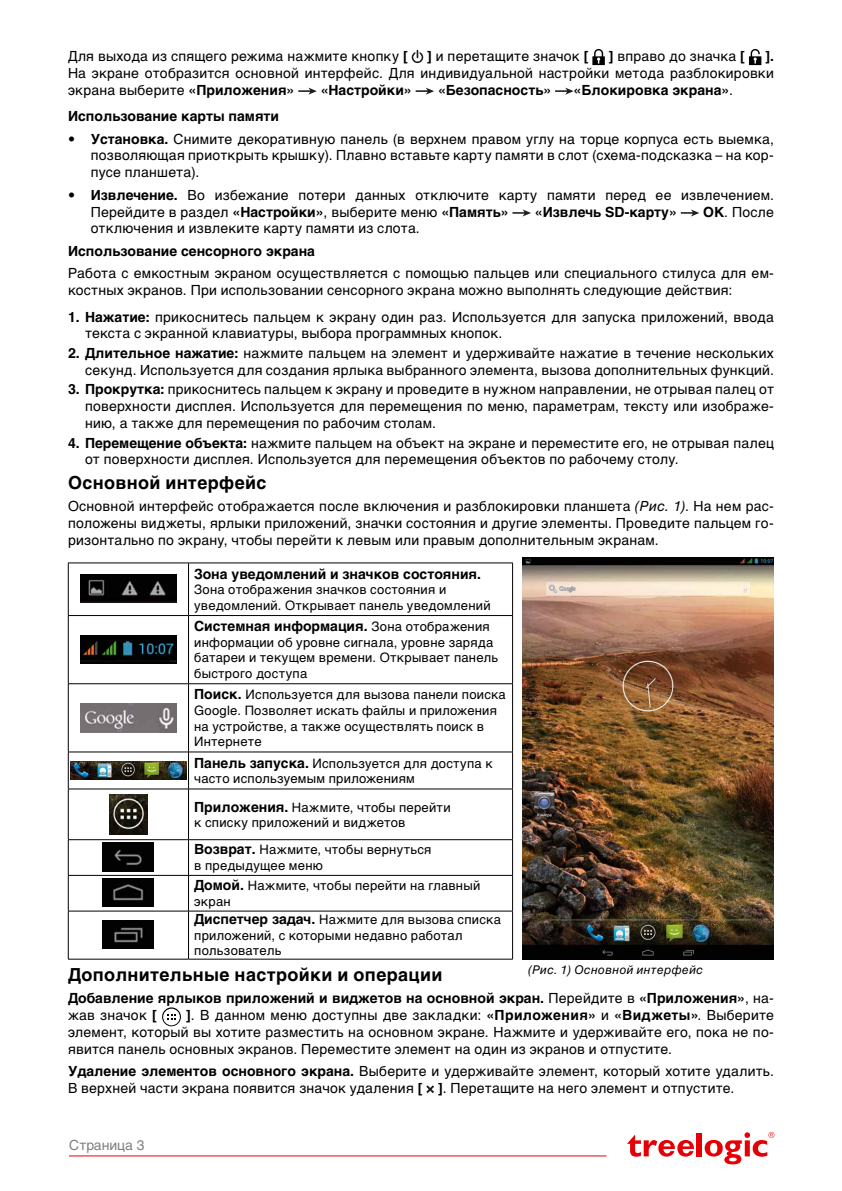
<style>
.page{position:relative;width:842px;height:1191px;background:#fff}
.page>*{position:absolute;margin:0;border:0;box-sizing:border-box;transform-origin:0 0}
.t1{font:700 18px "Helvetica C";letter-spacing:.02em;color:#000}
.t2{font:14px/16.8px "Helvetica C";letter-spacing:.015em;color:#000}
.t3{font:700 14px/16.8px "Helvetica C";color:#000}
.t4{font:14px "Helvetica C";color:#818084}
.t5{font:13px/15.6px "Helvetica C";letter-spacing:.02em;color:#000}
.t6{font:italic 12px "Helvetica C";letter-spacing:.035em;color:#000}
.s1{font-weight:700}
.s2{font-weight:400}
.s3{font-style:italic}
.s4{font-weight:400;font-size:13px}
.s5{font-weight:700;font-size:14px}
</style>
<div class="page">
<div style="left:697px;top:1132px;width:5px;height:24px;background:#e60005"></div>
<svg style="left:705px;top:1132px;width:69px;height:32px"></svg>
<svg style="left:627px;top:1134px;width:67px;height:22px"></svg>
<hr style="left:69px;top:1155px;width:537px;height:1px;background:#e60005">
<svg style="left:412px;top:50px;width:11px;height:13px"></svg>
<svg style="left:592px;top:49px;width:13px;height:16px"></svg>
<svg style="left:749px;top:49px;width:12px;height:16px"></svg>
<svg style="left:298px;top:88px;width:19px;height:7px"></svg>
<svg style="left:416px;top:88px;width:18px;height:7px"></svg>
<svg style="left:555px;top:88px;width:19px;height:7px"></svg>
<svg style="left:512px;top:209px;width:19px;height:7px"></svg>
<svg style="left:681px;top:209px;width:18px;height:7px"></svg>
<svg style="left:69px;top:563px;width:119px;height:386px"></svg>
<svg style="left:189px;top:563px;width:323px;height:349px"></svg>
<hr style="left:68px;top:562px;width:121px;height:1px;background:#000">
<hr style="left:68px;top:563px;width:1px;height:52px;background:#000">
<hr style="left:189px;top:562px;width:324px;height:1px;background:#000">
<hr style="left:188px;top:563px;width:1px;height:52px;background:#000">
<hr style="left:512px;top:563px;width:1px;height:52px;background:#000">
<hr style="left:68px;top:615px;width:121px;height:1px;background:#000">
<hr style="left:68px;top:616px;width:1px;height:67px;background:#000">
<hr style="left:189px;top:615px;width:324px;height:1px;background:#000">
<hr style="left:188px;top:616px;width:1px;height:67px;background:#000">
<hr style="left:512px;top:616px;width:1px;height:67px;background:#000">
<hr style="left:68px;top:683px;width:121px;height:1px;background:#000">
<hr style="left:68px;top:684px;width:1px;height:67px;background:#000">
<hr style="left:189px;top:683px;width:324px;height:1px;background:#000">
<hr style="left:188px;top:684px;width:1px;height:67px;background:#000">
<hr style="left:512px;top:684px;width:1px;height:67px;background:#000">
<hr style="left:68px;top:751px;width:121px;height:1px;background:#000">
<hr style="left:68px;top:752px;width:1px;height:36px;background:#000">
<hr style="left:189px;top:751px;width:324px;height:1px;background:#000">
<hr style="left:188px;top:752px;width:1px;height:36px;background:#000">
<hr style="left:512px;top:752px;width:1px;height:36px;background:#000">
<hr style="left:68px;top:788px;width:121px;height:1px;background:#000">
<hr style="left:68px;top:789px;width:1px;height:50px;background:#000">
<hr style="left:189px;top:788px;width:324px;height:1px;background:#000">
<hr style="left:188px;top:789px;width:1px;height:50px;background:#000">
<hr style="left:512px;top:789px;width:1px;height:50px;background:#000">
<hr style="left:68px;top:839px;width:121px;height:1px;background:#000">
<hr style="left:68px;top:840px;width:1px;height:35px;background:#000">
<hr style="left:189px;top:839px;width:324px;height:1px;background:#000">
<hr style="left:188px;top:840px;width:1px;height:35px;background:#000">
<hr style="left:512px;top:840px;width:1px;height:35px;background:#000">
<hr style="left:68px;top:875px;width:121px;height:1px;background:#000">
<hr style="left:68px;top:875px;width:1px;height:35px;background:#000">
<hr style="left:189px;top:875px;width:324px;height:1px;background:#000">
<hr style="left:188px;top:875px;width:1px;height:35px;background:#000">
<hr style="left:512px;top:875px;width:1px;height:35px;background:#000">
<hr style="left:68px;top:910px;width:121px;height:1px;background:#000">
<hr style="left:68px;top:911px;width:1px;height:48px;background:#000">
<hr style="left:189px;top:910px;width:324px;height:1px;background:#000">
<hr style="left:188px;top:911px;width:1px;height:48px;background:#000">
<hr style="left:512px;top:911px;width:1px;height:48px;background:#000">
<hr style="left:68px;top:958px;width:121px;height:1px;background:#000">
<hr style="left:189px;top:958px;width:324px;height:1px;background:#000">
<img style="left:80px;top:574px;width:96px;height:29px">
<img style="left:80px;top:635px;width:96px;height:29px">
<img style="left:80px;top:703px;width:96px;height:29px">
<img style="left:71px;top:761px;width:115px;height:18px">
<img style="left:110px;top:794px;width:37px;height:40px">
<img style="left:103px;top:842px;width:51px;height:29px">
<img style="left:103px;top:878px;width:51px;height:28px">
<img style="left:103px;top:920px;width:51px;height:28px">
<svg style="left:162px;top:1007px;width:19px;height:19px"></svg>
<svg style="left:426px;top:1085px;width:8px;height:8px"></svg>
<img style="left:523px;top:557px;width:251px;height:402px">
<p class="t2" style="left:68px;top:48px;width:341px">Для выхода из спящего режима нажмите кнопку <span class="s1">[</span></p>
<p class="t2" style="left:427px;top:48px;width:163px"><span class="s1">]</span> и перетащите значок <span class="s1">[</span></p>
<p class="t2" style="left:609px;top:48px;width:138px"><span class="s1">]</span> вправо до значка <span class="s1">[</span></p>
<p class="t3" style="left:765px;top:48px;width:10px">].</p>
<p class="t2" style="left:68px;top:65px;width:707px">На экране отобразится основной интерфейс. Для индивидуальной настройки метода разблокировки экрана выберите <span class="s1">«Приложения»</span></p>
<p class="t3" style="left:321px;top:81px;width:93px">«Настройки»</p>
<p class="t3" style="left:438px;top:81px;width:115px">«Безопасность»</p>
<p class="t3" style="left:574px;top:81px;width:161px">«Блокировка экрана»<span class="s2">.</span></p>
<p class="t3" style="left:68px;top:108px;width:213px">Использование карты памяти</p>
<p class="t2" style="left:91px;top:130px;width:685px;text-align:justify;text-indent:-23px">• <span class="s1">Установка.</span> Снимите декоративную панель (в верхнем правом углу на торце корпуса есть выемка, позволяющая приоткрыть крышку). Плавно вставьте карту памяти в слот (схема-подсказка – на кор&shy;пусе планшета).</p>
<p class="t2" style="left:91px;top:186px;width:685px;text-indent:-23px">• <span class="s1">Извлечение.</span> Во избежание потери данных отключите карту памяти перед ее извлечением.<br>Перейдите в раздел <span class="s1">«Настройки»</span>, выберите меню <span class="s1">«Память»</span></p>
<p class="t3" style="left:535px;top:203px;width:143px">«Извлечь SD-карту»</p>
<p class="t2" style="left:703px;top:203px;width:72px"><span class="s1">ОК</span>. После</p>
<p class="t2" style="left:91px;top:220px;width:331px">отключения и извлеките карту памяти из слота.</p>
<p class="t3" style="left:68px;top:242px;width:248px">Использование сенсорного экрана</p>
<p class="t2" style="left:68px;top:265px;width:707px">Работа с емкостным экраном осуществляется с помощью пальцев или специального стилуса для ем&shy;костных экранов. При использовании сенсорного экрана можно выполнять следующие действия:</p>
<p class="t2" style="left:85px;top:308px;width:690px;text-indent:-17px"><span class="s1">1. Нажатие:</span> прикоснитесь пальцем к экрану один раз. Используется для запуска приложений, ввода текста с экранной клавиатуры, выбора программных кнопок.</p>
<p class="t2" style="left:68px;top:345px;width:707px;text-align:right"><span class="s1">2. Длительное нажатие:</span> нажмите пальцем на элемент и удерживайте нажатие в течение нескольких секунд. Используется для создания ярлыка выбранного элемента, вызова дополнительных функций.</p>
<p class="t2" style="left:85px;top:381px;width:690px;text-align:justify;text-indent:-17px"><span class="s1">3. Прокрутка:</span> прикоснитесь пальцем к экрану и проведите в нужном направлении, не отрывая палец от поверхности дисплея. Используется для перемещения по меню, параметрам, тексту или изображе&shy;нию, а также для перемещения по рабочим столам.</p>
<p class="t2" style="left:85px;top:434px;width:690px;text-indent:-17px"><span class="s1">4. Перемещение объекта:</span> нажмите пальцем на объект на экране и переместите его, не отрывая палец от поверхности дисплея. Используется для перемещения объектов по рабочему столу.</p>
<p class="t1" style="left:68px;top:472px;width:200px">Основной интерфейс</p>
<p class="t2" style="left:68px;top:498px;width:707px;text-align:justify">Основной интерфейс отображается после включения и разблокировки планшета <span class="s3">(Рис. 1)</span>. На нем рас&shy;положены виджеты, ярлыки приложений, значки состояния и другие элементы. Проведите пальцем го&shy;ризонтально по экрану, чтобы перейти к левым или правым дополнительным экранам.</p>
<p class="t3" style="left:194px;top:565px;width:288px">Зона уведомлений и значков состояния.</p>
<p class="t5" style="left:194px;top:582px;width:298px">Зона отображения значков состояния и уведомлений. Открывает панель уведомлений</p>
<p class="t3" style="left:194px;top:618px;width:297px">Системная информация. <span class="s4">Зона отображения</span></p>
<p class="t5" style="left:194px;top:634px;width:305px">информации об уровне сигнала, уровне заряда батареи и текущем времени. Открывает панель быстрого доступа</p>
<p class="t5" style="left:194px;top:687px;width:313px"><span class="s5">Поиск.</span> Используется для вызова панели поиска Google. Позволяет искать файлы и приложения на устройстве, а также осуществлять поиск в Интернете</p>
<p class="t5" style="left:194px;top:755px;width:300px"><span class="s5">Панель запуска.</span> Используется для доступа к часто используемым приложениям</p>
<p class="t5" style="left:194px;top:799px;width:258px"><span class="s5">Приложения.</span> Нажмите, чтобы перейти к списку приложений и виджетов</p>
<p class="t5" style="left:194px;top:842px;width:239px"><span class="s5">Возврат.</span> Нажмите, чтобы вернуться в предыдущее меню</p>
<p class="t5" style="left:194px;top:877px;width:288px"><span class="s5">Домой.</span> Нажмите, чтобы перейти на главный экран</p>
<p class="t5" style="left:194px;top:911px;width:308px"><span class="s5">Диспетчер задач.</span> Нажмите для вызова списка приложений, с которыми недавно работал пользователь</p>
<p class="t1" style="left:68px;top:964px;width:376px">Дополнительные настройки и операции</p>
<p class="t3" style="left:68px;top:990px;width:707px">Добавление ярлыков приложений и виджетов на основной экран. <span class="s2">Перейдите в</span> «Приложения»<span class="s2">, на&shy;жав значок</span> [</p>
<p class="t6" style="left:528px;top:963px;width:177px">(Рис. 1) Основной интерфейс</p>
<p class="t2" style="left:68px;top:1007px;width:707px;text-align:justify;text-indent:118px"><span class="s1">]</span>. В данном меню доступны две закладки: <span class="s1">«Приложения»</span> и <span class="s1">«Виджеты»</span>. Выберите элемент, который вы хотите разместить на основном экране. Нажмите и удерживайте его, пока не по&shy;явится панель основных экранов. Переместите элемент на один из экранов и отпустите.</p>
<p class="t2" style="left:68px;top:1063px;width:707px"><span class="s1">Удаление элементов основного экрана.</span> Выберите и удерживайте элемент, который хотите удалить.<br>В верхней части экрана появится значок удаления <span class="s1">[ ]</span>. Перетащите на него элемент и отпустите.</p>
<p class="t4" style="left:69px;top:1136px;width:77px">Страница 3</p>
</div>
